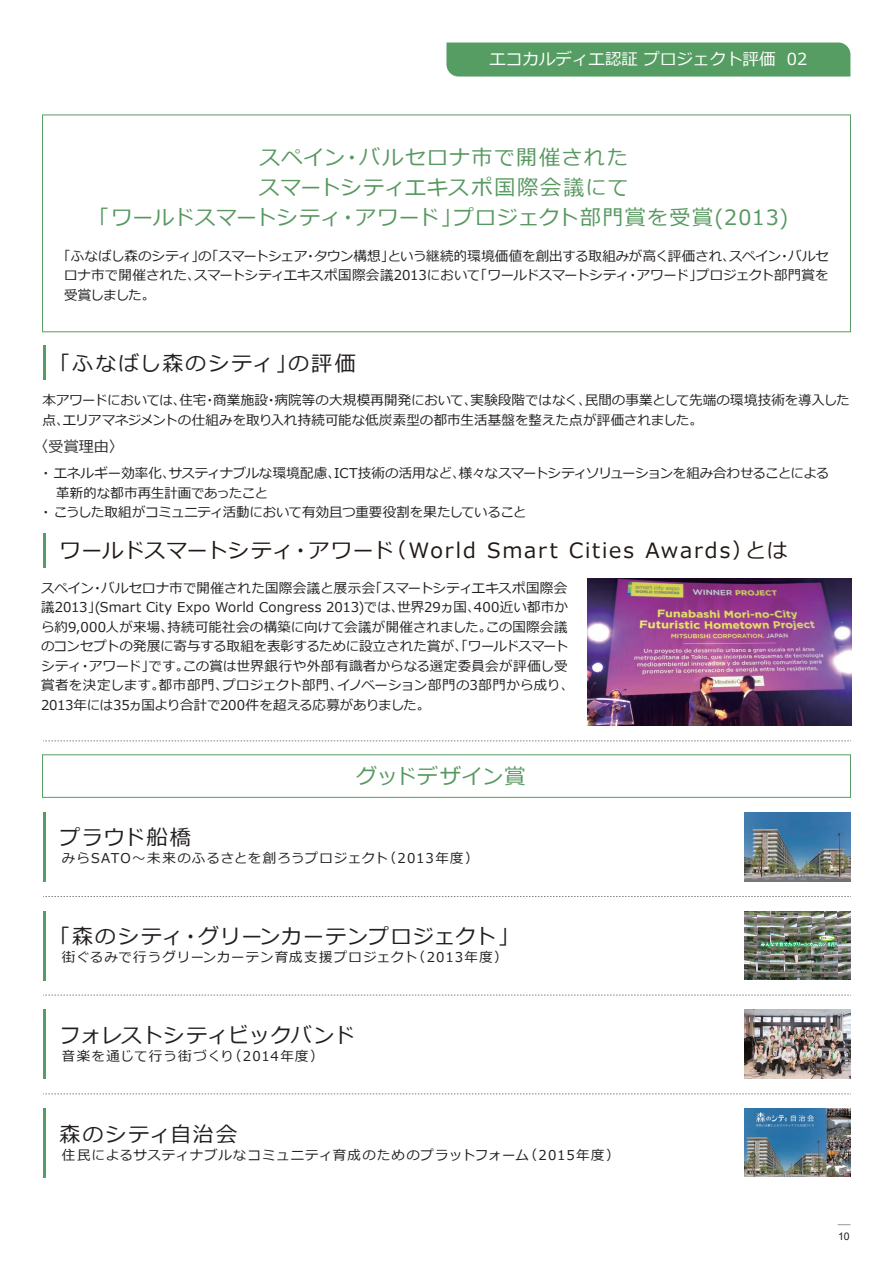
<style>
.page{position:relative;width:893px;height:1263px;background:#fff}
.page>*{position:absolute;margin:0;border:0;box-sizing:border-box;transform-origin:0 0}
.t1{font:21px/30px "Meiryo";letter-spacing:.045em;color:#579860;text-align:center}
.t2{font:21px "Meiryo";letter-spacing:.085em;color:#211814}
.t3{font:21px "Meiryo";letter-spacing:.045em;color:#231f20}
.t4{font:21px "Meiryo";letter-spacing:.085em;color:#231f20}
.t5{font:21px "Meiryo";letter-spacing:.01em;color:#231f20}
.t6{font:21px "Meiryo";letter-spacing:.015em;color:#579860}
.t7{font:16.5px "Meiryo";color:#fff}
.t8{font:15px "Meiryo";color:#333334}
.t9{font:13.5px/19.5px "Meiryo";letter-spacing:.005em;color:#231f20}
.t10{font:13.5px/19.5px "Meiryo";letter-spacing:-.02em;color:#231f20}
.t11{font:13.5px "Meiryo";letter-spacing:.075em;color:#231f20}
.t12{font:13.5px "Meiryo";letter-spacing:.065em;color:#231f20}
.t13{font:13.5px "Meiryo";letter-spacing:.085em;color:#231f20}
.t14{font:10.5px "Arial";color:#231f20}
</style>
<div class="page">
<div style="left:42px;top:115px;width:809px;height:217px;border:1px solid #559d62"></div>
<div style="left:42px;top:754px;width:809px;height:44px;border:1px solid #559d62"></div>
<div style="left:446px;top:43px;width:404px;height:34px;background:#559d62"></div>
<img style="left:744px;top:812px;width:106px;height:70px">
<img style="left:587px;top:578px;width:264px;height:147px">
<img style="left:744px;top:911px;width:106px;height:68px">
<img style="left:744px;top:1010px;width:106px;height:68px">
<img style="left:744px;top:1109px;width:106px;height:68px">
<hr style="left:43px;top:346px;width:2px;height:34px;background:#559d62">
<hr style="left:43px;top:812px;width:2px;height:69px;background:#559d62">
<hr style="left:43px;top:533px;width:2px;height:34px;background:#559d62">
<hr style="left:43px;top:911px;width:2px;height:69px;background:#559d62">
<hr style="left:43px;top:1010px;width:2px;height:69px;background:#559d62">
<hr style="left:43px;top:1109px;width:2px;height:69px;background:#559d62">
<svg style="left:43px;top:896px;width:808px;height:1px"></svg>
<svg style="left:43px;top:995px;width:808px;height:1px"></svg>
<svg style="left:43px;top:1094px;width:808px;height:1px"></svg>
<svg style="left:43px;top:741px;width:808px;height:1px"></svg>
<svg style="left:838px;top:1224px;width:12px;height:1px"></svg>
<p class="t7" style="left:489px;top:50px;width:319px">エコカルディエ認証 プロジェクト評価 02</p>
<h1 class="t1" style="left:88px;top:143px;width:701px">スペイン・バルセロナ市で開催された<br>スマートシティエキスポ国際会議にて<br>「ワールドスマートシティ・アワード」プロジェクト部門賞を受賞(2013)</h1>
<p class="t9" style="left:64px;top:246px;width:766px;text-align:justify;text-indent:-7px">「ふなばし森のシティ」の「スマートシェア・タウン構想」という継続的環境価値を創出する取組みが高く評価され、スペイン・バルセロナ市で開催された、スマートシティエキスポ国際会議2013において「ワールドスマートシティ・アワード」プロジェクト部門賞を受賞しました。</p>
<h1 class="t4" style="left:49px;top:352px;width:308px">「ふなばし森のシティ」の評価</h1>
<p class="t9" style="left:43px;top:391px;width:808px">本アワードにおいては、住宅・商業施設・病院等の大規模再開発において、実験段階ではなく、民間の事業として先端の環境技術を導入した点、エリアマネジメントの仕組みを取り入れ持続可能な低炭素型の都市生活基盤を整えた点が評価されました。</p>
<p class="t8" style="left:34px;top:438px;width:92px">〈受賞理由〉</p>
<p class="t10" style="left:39px;top:464px;width:792px">・ エネルギー効率化、サスティナブルな環境配慮、ICT技術の活用など、様々なスマートシティソリューションを組み合わせることによる　革新的な都市再生計画であったこと<br>・ こうした取組がコミュニティ活動において有効且つ重要役割を果たしていること</p>
<h1 class="t2" style="left:60px;top:539px;width:729px">ワールドスマートシティ・アワード（World Smart Cities Awards）とは</h1>
<p class="t9" style="left:41px;top:578px;width:535px">スペイン・バルセロナ市で開催された国際会議と展示会「スマートシティエキスポ国際会議2013」(Smart City Expo World Congress 2013)では、世界29ヵ国、400近い都市から約9,000人が来場、持続可能社会の構築に向けて会議が開催されました。この国際会議のコンセプトの発展に寄与する取組を表彰するために設立された賞が、「ワールドスマートシティ・アワード」です。この賞は世界銀行や外部有識者からなる選定委員会が評価し受賞者を決定します。都市部門、プロジェクト部門、イノベーション部門の3部門から成り、2013年には35ヵ国より合計で200件を超える応募がありました。</p>
<h1 class="t3" style="left:60px;top:825px;width:133px">プラウド船橋</h1>
<h1 class="t6" style="left:356px;top:765px;width:171px">グッドデザイン賞</h1>
<p class="t11" style="left:62px;top:850px;width:418px">みらSATO～未来のふるさとを創ろうプロジェクト（2013年度）</p>
<h1 class="t3" style="left:49px;top:924px;width:471px">「森のシティ・グリーンカーテンプロジェクト」</h1>
<p class="t11" style="left:62px;top:949px;width:447px">街ぐるみで行うグリーンカーテン育成支援プロジェクト（2013年度）</p>
<h1 class="t5" style="left:60px;top:1023px;width:297px">フォレストシティビックバンド</h1>
<p class="t13" style="left:62px;top:1048px;width:263px">音楽を通じて行う街づくり（2014年度）</p>
<h1 class="t4" style="left:60px;top:1122px;width:179px">森のシティ自治会</h1>
<p class="t12" style="left:62px;top:1147px;width:567px">住民によるサスティナブルなコミュニティ育成のためのプラットフォーム（2015年度）　</p>
<p class="t14" style="left:838px;top:1229px;width:13px">10</p>
</div>
